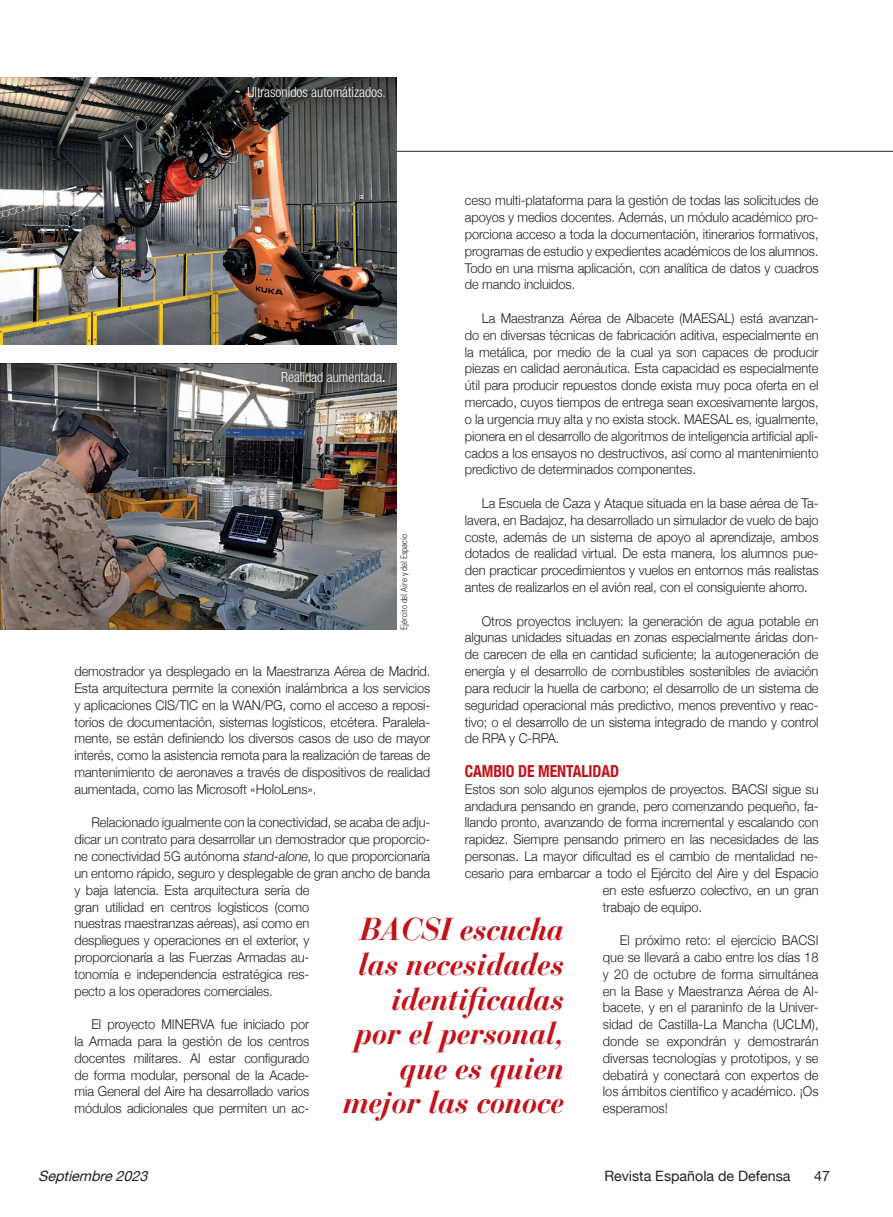
<style>
.page{position:relative;width:893px;height:1217px;background:#fff}
.page>*{position:absolute;margin:0;border:0;box-sizing:border-box;transform-origin:0 0}
.Coro-Sumario{font:italic 700 31.5px/34.5px "Bauer Bodoni";letter-spacing:-.02em;color:#c4121a;text-align:right}
.Coro-Texto{font:700 condensed 16.5px "Helvetica Neue";letter-spacing:-.005em;color:#c4121a;scale:.95 1}
.t1{font:14.25px "Helvetica Neue";color:#231f20}
.t2{font:italic 14.25px "Helvetica Neue";color:#231f20}
.Título_B{font:300 condensed 13.95px "Helvetica Neue";color:#fff}
.Coro-Texto-2{font:300 13.5px/16.8px "Helvetica Neue";letter-spacing:-.005em;color:#231f20;text-align:justify;scale:.95 1}
.Crédito_foto{font:300 condensed 9px "Univers";letter-spacing:-.005em;color:#231f20}
.s1{font-weight:500}
.s2{font-style:italic}
</style>
<div class="page">
<hr style="left:0;top:151px;width:893px;height:1px;background:#231f20">
<img style="left:0;top:78px;width:396px;height:266px">
<img style="left:0;top:363px;width:396px;height:266px">
<svg style="left:278px;top:367px;width:114px;height:22px;background:#515150"></svg>
<svg style="left:244px;top:83px;width:148px;height:21px;background:#383836"></svg>
<p class="Título_B" style="left:247px;top:84px;width:140px">Ultrasonidos automátizados.</p>
<p class="Coro-Texto-2" style="left:465px;top:191px;width:374px">ceso multi-plataforma para la gestión de todas las solicitudes de apoyos y medios docentes. Además, un módulo académico pro&shy;porciona acceso a toda la documentación, itinerarios formativos, programas de estudio y expedientes académicos de los alumnos.<br>Todo en una misma aplicación, con analítica de datos y cuadros de mando incluidos.</p>
<p class="Coro-Texto-2" style="left:465px;top:309px;width:374px;text-indent:17px">La Maestranza Aérea de Albacete (MAESAL) está avanzan&shy;do en diversas técnicas de fabricación aditiva, especialmente en la metálica, por medio de la cual ya son capaces de producir piezas en calidad aeronáutica. Esta capacidad es especialmente útil para producir repuestos donde exista muy poca oferta en el mercado, cuyos tiempos de entrega sean excesivamente largos, o la urgencia muy alta y no exista stock. MAESAL es, igualmente, pionera en el desarrollo de algoritmos de inteligencia artificial apli&shy;cados a los ensayos no destructivos, así como al mantenimiento predictivo de determinados componentes.</p>
<p class="Coro-Texto-2" style="left:465px;top:493px;width:374px;text-indent:17px">La Escuela de Caza y Ataque situada en la base aérea de Ta&shy;lavera, en Badajoz, ha desarrollado un simulador de vuelo de bajo coste, además de un sistema de apoyo al aprendizaje, ambos dotados de realidad virtual. De esta manera, los alumnos pue&shy;den practicar procedimientos y vuelos en entornos más realistas antes de realizarlos en el avión real, con el consiguiente ahorro.</p>
<p class="Coro-Texto-2" style="left:465px;top:611px;width:374px;text-indent:17px">Otros proyectos incluyen: la generación de agua potable en algunas unidades situadas en zonas especialmente áridas don&shy;de carecen de ella en cantidad suficiente; la autogeneración de energía y el desarrollo de combustibles sostenibles de aviación para reducir la huella de carbono; el desarrollo de un sistema de seguridad operacional más predictivo, menos preventivo y reac&shy;tivo; o el desarrollo de un sistema integrado de mando y control de RPA y C-RPA.</p>
<p class="Coro-Texto" style="left:465px;top:757px;width:164px">CAMBIO DE MENTALIDAD</p>
<p class="Coro-Texto-2" style="left:465px;top:779px;width:374px">Estos son solo algunos ejemplos de proyectos. BACSI sigue su</p>
<p class="Coro-Texto-2" style="left:465px;top:796px;width:374px">andadura pensando en grande, pero comenzando pequeño, fa-</p>
<p class="Coro-Texto-2" style="left:465px;top:813px;width:374px">llando pronto, avanzando de forma incremental y escalando con</p>
<p class="Coro-Texto-2" style="left:465px;top:829px;width:374px">rapidez. Siempre pensando primero en las necesidades de las</p>
<p class="Coro-Texto-2" style="left:465px;top:846px;width:374px">personas. La mayor dificultad es el cambio de mentalidad ne-</p>
<p class="Coro-Texto-2" style="left:465px;top:863px;width:374px">cesario para embarcar a todo el Ejército del Aire y del Espacio</p>
<p class="Coro-Texto-2" style="left:603px;top:880px;width:229px">en este esfuerzo colectivo, en un gran</p>
<p class="Coro-Texto-2" style="left:603px;top:897px;width:106px">trabajo de equipo.</p>
<p class="Coro-Texto-2" style="left:603px;top:930px;width:229px;text-indent:17px">El próximo reto: el ejercicio BACSI que se llevará a cabo entre los días 18 y 20 de octubre de forma simultánea en la Base y Maestranza Aérea de Al&shy;bacete, y en el paraninfo de la Univer&shy;sidad de Castilla-La Mancha (UCLM), donde se expondrán y demostrarán diversas tecnologías y prototipos, y se debatirá y conectará con expertos de los ámbitos científico y académico. ¡Os esperamos!</p>
<p class="Título_B" style="left:281px;top:369px;width:106px">Realidad aumentada<span class="s1">.</span></p>
<p class="Crédito_foto" style="left:399px;top:629px;width:97px;rotate:-90deg">Ejército del Aire y del Espacio</p>
<p class="Coro-Texto-2" style="left:74px;top:661px;width:376px">demostrador ya desplegado en la Maestranza Aérea de Madrid.<br>Esta arquitectura permite la conexión inalámbrica a los servicios y aplicaciones CIS/TIC en la WAN/PG, como el acceso a reposi&shy;torios de documentación, sistemas logísticos, etcétera. Paralela&shy;mente, se están definiendo los diversos casos de uso de mayor interés, como la asistencia remota para la realización de tareas de mantenimiento de aeronaves a través de dispositivos de realidad aumentada, como las Microsoft «HoloLens».</p>
<p class="Coro-Texto-2" style="left:74px;top:813px;width:376px;text-align:left;text-indent:17px">Relacionado igualmente con la conectividad, se acaba de adju&shy;dicar un contrato para desarrollar un demostrador que proporcio&shy;ne conectividad 5G autónoma <span class="s2">stand-alone</span>, lo que proporcionaría un entorno rápido, seguro y desplegable de gran ancho de banda y baja latencia. Esta arquitectura sería de<br>gran utilidad en centros logísticos (como<br>nuestras maestranzas aéreas), así como en<br>despliegues y operaciones en el exterior, y<br>proporcionaría a las Fuerzas Armadas au-<br>tonomía e independencia estratégica res-<br>pecto a los operadores comerciales.</p>
<p class="Coro-Texto-2" style="left:74px;top:1014px;width:249px;text-indent:17px">El proyecto MINERVA fue iniciado por la Armada para la gestión de los centros docentes militares. Al estar configurado de forma modular, personal de la Acade&shy;mia General del Aire ha desarrollado varios módulos adicionales que permiten un ac-</p>
<p class="Coro-Sumario" style="left:343px;top:912px;width:223px">BACSI escucha las necesidades identificadas por el personal, que es quien mejor las conoce</p>
<p class="t2" style="left:38px;top:1165px;width:116px">Septiembre2023</p>
<p class="t1" style="left:604px;top:1165px;width:188px">Revista Española de Defensa</p>
<p class="t1" style="left:814px;top:1165px;width:17px">47</p>
</div>
